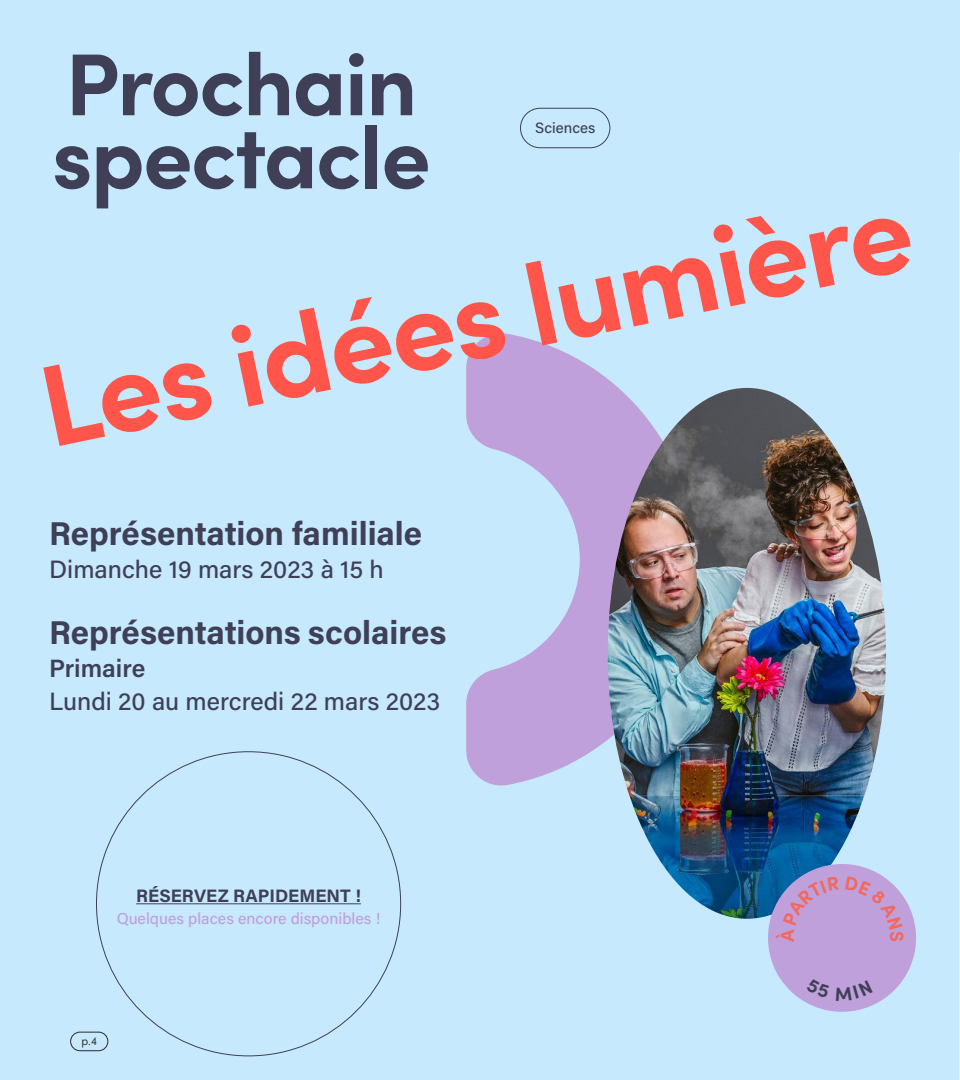
<style>
.page{position:relative;width:960px;height:1080px;background:#c7e9fd}
.page>*{position:absolute;margin:0;border:0;box-sizing:border-box;transform-origin:0 0}
.t1{font:700 116px "Sofia Pro";color:#ff554b}
.t2{font:700 88px/73px "Sofia Pro";letter-spacing:-.02em;color:#3f4057}
.t3{font:700 33px "Acumin Pro";color:#3f4057}
.t4{font:500 25px "Acumin Pro";color:#3f4057}
.t5{font:600 25px "Acumin Pro";letter-spacing:-.005em;color:#3f4057}
.t6{font:700 18px "Acumin Pro";color:#3f4057}
.t7{font:500 15.9px "Acumin Pro";color:#c0a0da}
.t8{font:500 15px "Acumin Pro";letter-spacing:.005em;color:#3f4057}
.t9{font:11.8px "Neuzeit Gro";color:#2c2929}
</style>
<div class="page">
<svg style="left:959px;top:152px;width:1px;height:928px"></svg>
<hr style="left:136px;top:903px;width:225px;height:1px;background:#3f4057">
<svg style="left:466px;top:333px;width:152px;height:453px;fill:#c0a0da"></svg>
<img style="left:608px;top:388px;width:278px;height:531px">
<div style="left:71px;top:1032px;width:37px;height:19px;border:1px solid #2c2929;border-radius:9px"></div>
<div style="left:520px;top:108px;width:90px;height:40px;border:1px solid #3f4057;border-radius:20px"></div>
<svg style="left:771px;top:867px;width:142px;height:142px;background:#b9a6db"></svg>
<h2 class="t2" style="left:52px;top:41px;width:381px">Prochain spectacle</h2>
<p class="t8" style="left:535px;top:117px;width:62px">Sciences</p>
<h1 class="t1" style="left:23px;top:323px;width:889px;rotate:-12deg">Les idées lumière</h1>
<h3 class="t3" style="left:49px;top:510px;width:375px">Représentation familiale</h3>
<p class="t4" style="left:49px;top:552px;width:336px">Dimanche 19 mars 2023 à 15 h</p>
<h3 class="t3" style="left:49px;top:609px;width:399px">Représentations scolaires</h3>
<p class="t5" style="left:49px;top:651px;width:98px">Primaire</p>
<p class="t4" style="left:49px;top:684px;width:393px">Lundi 20 au mercredi 22 mars 2023</p>
<p class="t6" style="left:136px;top:883px;width:226px">RÉSERVEZ RAPIDEMENT !</p>
<p class="t7" style="left:117px;top:908px;width:265px">Quelques places encore disponibles !</p>
<p class="t9" style="left:82px;top:1034px;width:17px">p.4</p>
</div>
